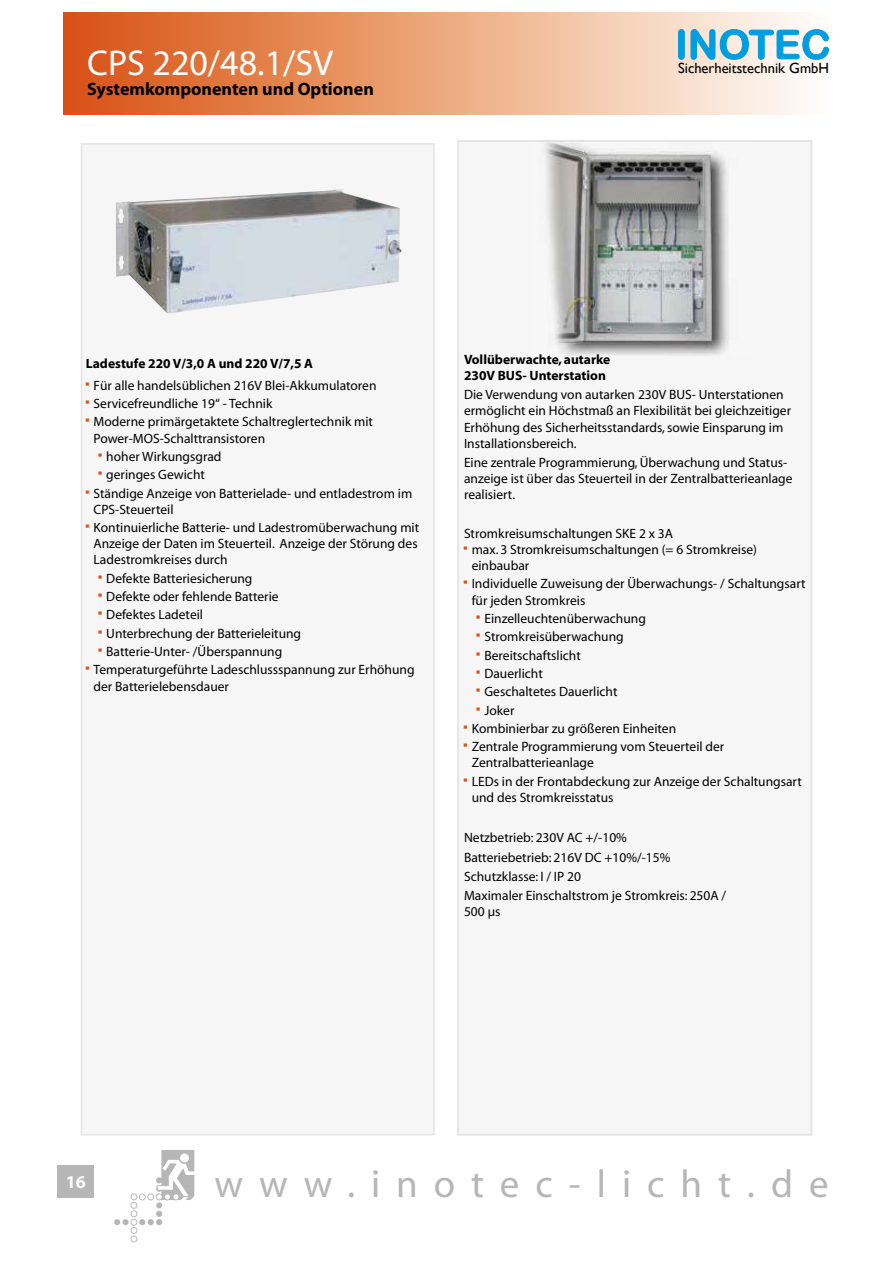
<style>
.page{position:relative;width:893px;height:1263px;background:#fff}
.page>*{position:absolute;margin:0;border:0;box-sizing:border-box;transform-origin:0 0}
.t1{font:39px "Myriad";letter-spacing:.41em;color:#b6b6b6}
.t2{font:36px "Myriad";color:#fff}
.t3{font:700 18px "Myriad";color:#000}
.t4{font:700 18px "Myriad";color:#fff}
.t5{font:14.85px "Gill Sans";color:#000}
.t6{font:13.5px/16.2px "Myriad";color:#000}
.t7{font:700 13.5px/16.2px "Myriad";color:#000}
</style>
<div class="page">
<div style="left:457px;top:140px;width:355px;height:995px;background:#f6f6f6"></div>
<div style="left:64px;top:13px;width:765px;height:102px;background:linear-gradient(to right,#d9520e,#fffff9)"></div>
<svg style="left:678px;top:29px;width:7px;height:31px"></svg>
<svg style="left:691px;top:29px;width:138px;height:31px;background:#7dc6e3"></svg>
<svg style="left:114px;top:1150px;width:80px;height:92px"></svg>
<div style="left:58px;top:1165px;width:36px;height:32px;background:#b6b6b6"></div>
<img style="left:532px;top:140px;width:220px;height:215px">
<div style="left:82px;top:144px;width:352px;height:991px;background:#f6f6f6"></div>
<div style="left:81px;top:143px;width:354px;height:992px;border:2px solid #e3e4e4"></div>
<img style="left:116px;top:189px;width:286px;height:125px">
<svg style="left:477px;top:615px;width:3px;height:4px"></svg>
<svg style="left:477px;top:670px;width:3px;height:4px"></svg>
<h2 class="t2" style="left:87px;top:45px;width:248px">CPS 220/48.1/SV</h2>
<h3 class="t3" style="left:87px;top:80px;width:288px">Systemkomponenten und Optionen</h3>
<p class="t5" style="left:678px;top:60px;width:152px">Sicherheitstechnik GmbH</p>
<p class="t7" style="left:86px;top:356px;width:229px">Ladestufe 220 V/3,0 A und 220 V/7,5 A</p>
<p class="t6" style="left:94px;top:377px;width:285px;line-height:18.3px">Für alle handelsüblichen 216V Blei-Akkumulatoren<br>Servicefreundliche 19‘‘ - Technik<br>Moderne primärgetaktete Schaltreglertechnik mit</p>
<p class="t6" style="left:94px;top:430px;width:173px">Power-MOS-Schalttransistoren</p>
<p class="t6" style="left:106px;top:449px;width:117px">hoher Wirkungsgrad</p>
<p class="t6" style="left:106px;top:467px;width:100px">geringes Gewicht</p>
<p class="t6" style="left:94px;top:485px;width:320px">Ständige Anzeige von Batterielade- und entladestrom im</p>
<p class="t6" style="left:94px;top:501px;width:327px;line-height:18.3px">CPS-Steuerteil<br>Kontinuierliche Batterie- und Ladestromüberwachung mit</p>
<p class="t6" style="left:94px;top:536px;width:326px">Anzeige der Daten im Steuerteil. Anzeige der Störung des<br>Ladestromkreises durch</p>
<p class="t6" style="left:106px;top:571px;width:148px">Defekte Batteriesicherung</p>
<p class="t6" style="left:106px;top:589px;width:174px">Defekte oder fehlende Batterie</p>
<p class="t6" style="left:106px;top:607px;width:98px">Defektes Ladeteil</p>
<p class="t6" style="left:106px;top:626px;width:196px">Unterbrechung der Batterieleitung</p>
<p class="t6" style="left:106px;top:644px;width:177px">Batterie-Unter- /Überspannung</p>
<p class="t6" style="left:94px;top:662px;width:323px">Temperaturgeführte Ladeschlussspannung zur Erhöhung</p>
<p class="t6" style="left:94px;top:679px;width:137px">der Batterielebensdauer</p>
<p class="t7" style="left:464px;top:352px;width:148px">Vollüberwachte, autarke<br>230V BUS- Unterstation</p>
<p class="t6" style="left:464px;top:387px;width:329px">Die Verwendung von autarken 230V BUS- Unterstationen ermöglicht ein Höchstmaß an Flexibilität bei gleichzeitiger Erhöhung des Sicherheitsstandards, sowie Einsparung im Installationsbereich.</p>
<p class="t6" style="left:464px;top:455px;width:330px">Eine zentrale Programmierung, Überwachung und Status&shy;anzeige ist über das Steuerteil in der Zentralbatterieanlage realisiert.</p>
<p class="t6" style="left:472px;top:526px;width:287px;text-indent:-8px">Stromkreisumschaltungen SKE 2 x 3A<br>max. 3 Stromkreisumschaltungen (= 6 Stromkreise) einbaubar</p>
<p class="t6" style="left:472px;top:576px;width:335px">Individuelle Zuweisung der Überwachungs- / Schaltungsart für jeden Stromkreis</p>
<p class="t6" style="left:484px;top:611px;width:163px">Einzelleuchtenüberwachung</p>
<p class="t6" style="left:484px;top:629px;width:141px">Stromkreisüberwachung</p>
<p class="t6" style="left:484px;top:648px;width:98px">Bereitschaftslicht</p>
<p class="t6" style="left:484px;top:666px;width:60px">Dauerlicht</p>
<p class="t6" style="left:484px;top:684px;width:135px">Geschaltetes Dauerlicht</p>
<p class="t6" style="left:484px;top:703px;width:32px">Joker</p>
<p class="t6" style="left:472px;top:721px;width:206px">Kombinierbar zu größeren Einheiten</p>
<p class="t6" style="left:472px;top:739px;width:254px">Zentrale Programmierung vom Steuerteil der</p>
<p class="t6" style="left:472px;top:754px;width:332px;line-height:18.3px">Zentralbatterieanlage<br>LEDs in der Frontabdeckung zur Anzeige der Schaltungsart</p>
<p class="t6" style="left:472px;top:790px;width:143px">und des Stromkreisstatus</p>
<p class="t6" style="left:464px;top:829px;width:264px;line-height:19.2px">Netzbetrieb: 230V AC +/-10%<br>Batteriebetrieb: 216V DC +10%/-15% Schutzklasse: I / IP 20<br>Maximaler Einschaltstrom je Stromkreis: 250A /</p>
<p class="t6" style="left:464px;top:904px;width:38px">500 µs</p>
<h3 class="t4" style="left:66px;top:1173px;width:21px">16</h3>
<h1 class="t1" style="left:214px;top:1164px;width:616px">www.inotec-licht.de</h1>
</div>
